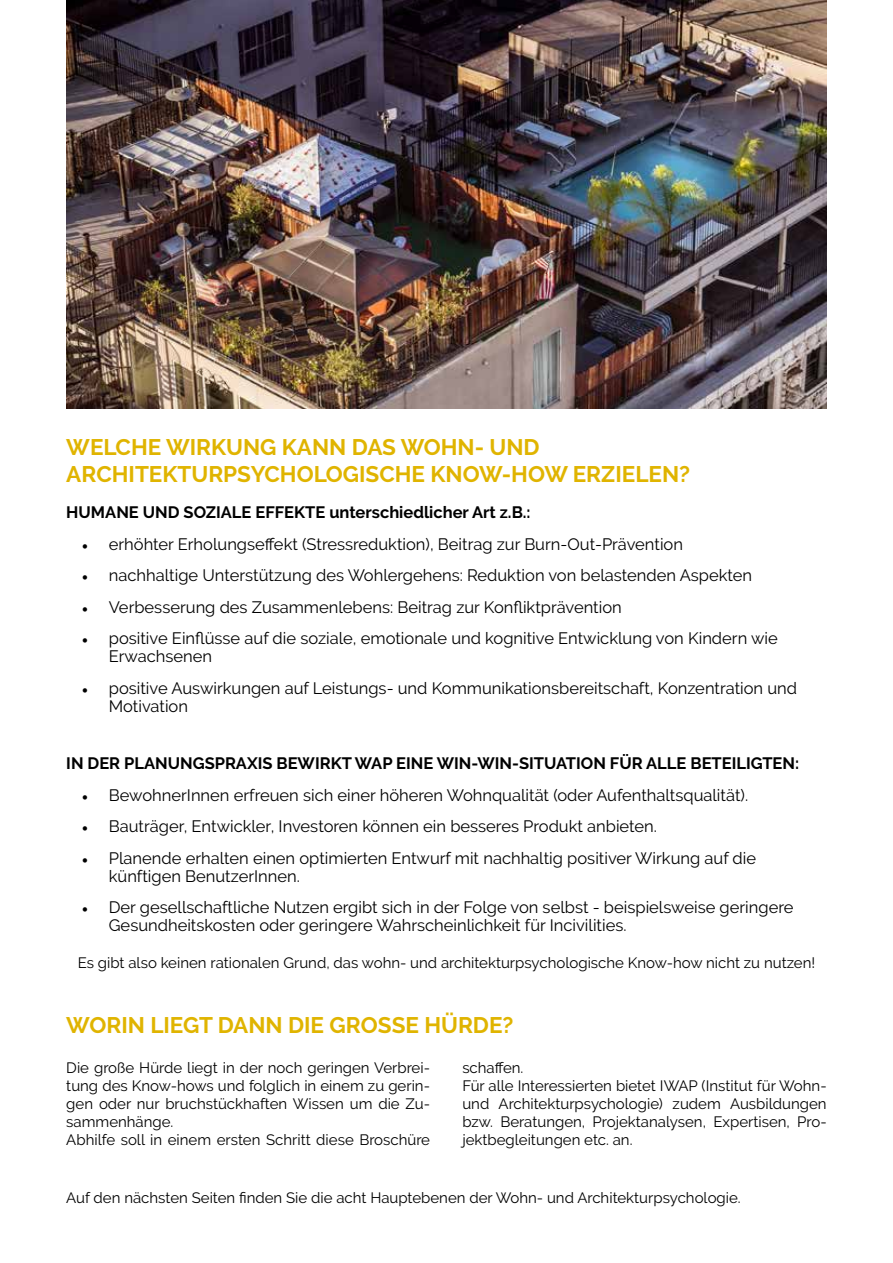
<style>
.page{position:relative;width:893px;height:1263px;background:#fff}
.page>*{position:absolute;margin:0;border:0;box-sizing:border-box;transform-origin:0 0}
.t1{font:700 22.5px/27px "Raleway";color:#e0b400}
.t2{font:16.5px/18px "Raleway";color:#000}
.t3{font:700 16.5px "Raleway";color:#000}
.t4{font:15px/18px "Raleway";color:#000}
.s1{font-family:"Minion Pro"}
</style>
<div class="page">
<img style="left:66px;top:0;width:761px;height:408px">
<h1 class="t1" style="left:66px;top:433px;width:625px">WELCHE WIRKUNG KANN DAS WOHN- UND<br>ARCHITEKTURPSYCHOLOGISCHE KNOW-HOW ERZIELEN?</h1>
<p class="t3" style="left:66px;top:503px;width:466px">HUMANE UND SOZIALE EFFEKTE unterschiedlicher Art z.B.:</p>
<p class="t2" style="left:82px;top:535px;width:603px"><span class="s1">•</span> erhöhter Erholungseffekt (Stressreduktion), Beitrag zur Burn-Out-Prävention</p>
<p class="t2" style="left:82px;top:566px;width:672px"><span class="s1">•</span> nachhaltige Unterstützung des Wohlergehens: Reduktion von belastenden Aspekten</p>
<p class="t2" style="left:82px;top:598px;width:541px"><span class="s1">•</span> Verbesserung des Zusammenlebens: Beitrag zur Konfliktprävention</p>
<p class="t2" style="left:109px;top:629px;width:670px;text-indent:-27px"><span class="s1">•</span> positive Einflüsse auf die soziale, emotionale und kognitive Entwicklung von Kindern wie<br>Erwachsenen</p>
<p class="t2" style="left:109px;top:679px;width:690px;text-indent:-27px"><span class="s1">•</span> positive Auswirkungen auf Leistungs- und Kommunikationsbereitschaft, Konzentration und<br>Motivation</p>
<p class="t3" style="left:66px;top:754px;width:734px">IN DER PLANUNGSPRAXIS BEWIRKT WAP EINE WIN-WIN-SITUATION FÜR ALLE BETEILIGTEN:</p>
<p class="t2" style="left:82px;top:786px;width:668px"><span class="s1">•</span> BewohnerInnen erfreuen sich einer höheren Wohnqualität (oder Aufenthaltsqualität).</p>
<p class="t2" style="left:82px;top:818px;width:577px"><span class="s1">•</span> Bauträger, Entwickler, Investoren können ein besseres Produkt anbieten.</p>
<p class="t2" style="left:109px;top:849px;width:649px;text-indent:-27px"><span class="s1">•</span> Planende erhalten einen optimierten Entwurf mit nachhaltig positiver Wirkung auf die künftigen BenutzerInnen.</p>
<p class="t2" style="left:109px;top:899px;width:686px;text-indent:-27px"><span class="s1">•</span> Der gesellschaftliche Nutzen ergibt sich in der Folge von selbst - beispielsweise geringere<br>Gesundheitskosten oder geringere Wahrscheinlichkeit für Incivilities.</p>
<p class="t4" style="left:78px;top:953px;width:739px">Es gibt also keinen rationalen Grund, das wohn- und architekturpsychologische Know-how nicht zu nutzen!</p>
<h1 class="t1" style="left:66px;top:1012px;width:449px">WORIN LIEGT DANN DIE GROSSE HÜRDE?</h1>
<p class="t4" style="left:66px;top:1058px;width:365px">Die große Hürde liegt in der noch geringen Verbrei&shy;tung des Know-hows und folglich in einem zu gerin&shy;gen oder nur bruchstückhaften Wissen um die Zu&shy;sammenhänge.<br>Abhilfe soll in einem ersten Schritt diese Broschüre</p>
<p class="t4" style="left:462px;top:1058px;width:366px">schaffen.<br>Für alle Interessierten bietet IWAP (Institut für Wohn&shy;und Architekturpsychologie) zudem Ausbildungen bzw. Beratungen, Projektanalysen, Expertisen, Pro&shy;jektbegleitungen etc. an.</p>
<p class="t4" style="left:66px;top:1188px;width:676px">Auf den nächsten Seiten finden Sie die acht Hauptebenen der Wohn- und Architekturpsychologie.</p>
</div>
